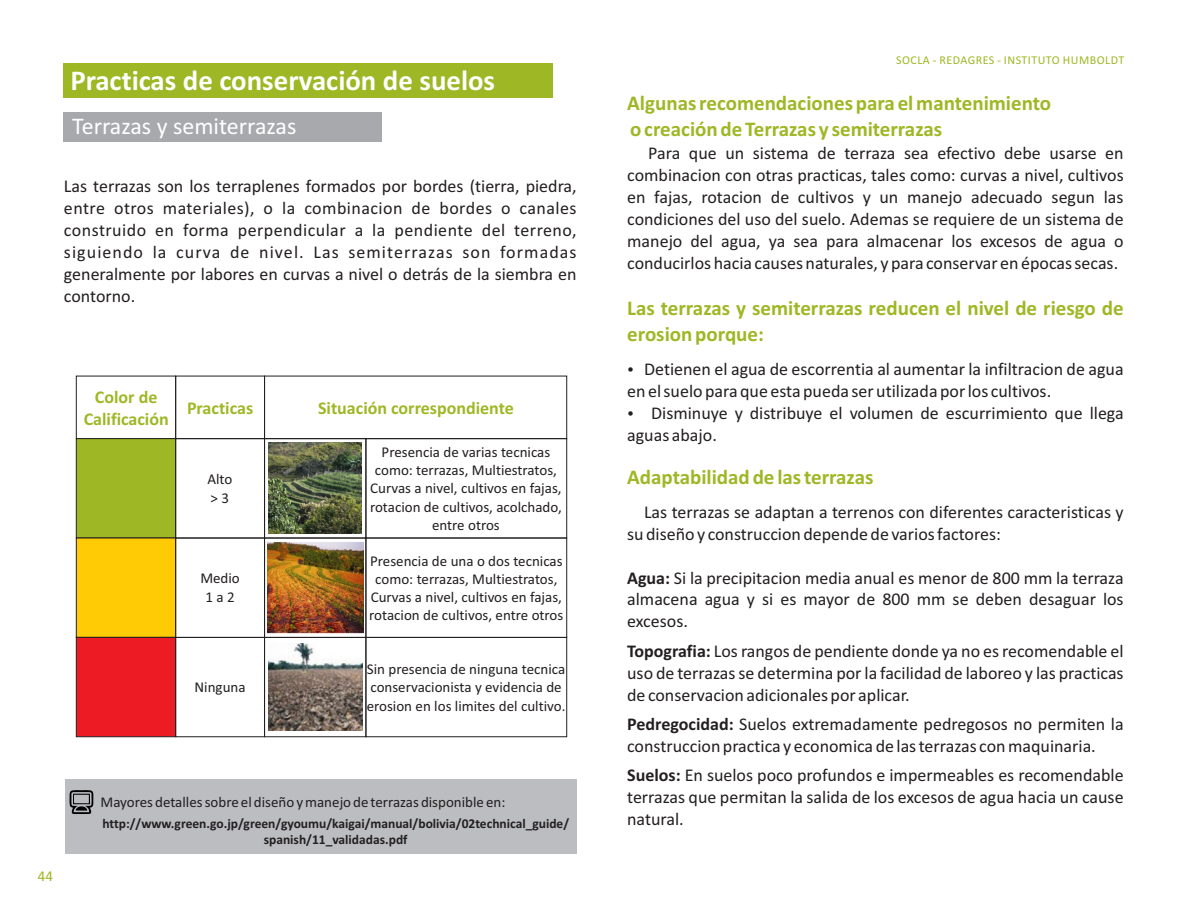
<style>
.page{position:relative;width:1188px;height:918px;background:#fff}
.page>*{position:absolute;margin:0;border:0;box-sizing:border-box;transform-origin:0 0}
.t1{font:700 28.8px "Calibri";color:#fff}
.t2{font:24px "Calibri";color:#fff}
.t3{font:700 21px/25.7px "Calibri";color:#9db824}
.t4{font:18px/21.9px "Calibri";color:#231f20;text-align:justify}
.t5{font:700 18px/21.9px "Calibri";color:#9db824;text-align:center}
.t6{font:15px/18.3px "Calibri";color:#231f20;text-align:center}
.t7{font:15px "Calibri";color:#9db824}
.t8{font:700 13.5px/16.5px "Calibri";color:#231f20;text-align:center}
.t9{font:12px "Calibri";letter-spacing:.04em;color:#9db824}
.s1{font-weight:700}
</style>
<div class="page">
<svg style="left:75px;top:438px;width:102px;height:300px"></svg>
<div style="left:175px;top:438px;width:90px;height:100px;border:1px solid #231f20"></div>
<div style="left:175px;top:538px;width:90px;height:100px;border:1px solid #231f20"></div>
<div style="left:175px;top:637px;width:90px;height:100px;border:1px solid #231f20"></div>
<div style="left:264px;top:438px;width:102px;height:100px;border:1px solid #231f20"></div>
<div style="left:264px;top:538px;width:102px;height:100px;border:1px solid #231f20"></div>
<div style="left:264px;top:637px;width:102px;height:100px;border:1px solid #231f20"></div>
<div style="left:264px;top:376px;width:303px;height:63px;border:1px solid #231f20"></div>
<div style="left:365px;top:438px;width:202px;height:100px;border:1px solid #231f20"></div>
<div style="left:365px;top:538px;width:202px;height:100px;border:1px solid #231f20"></div>
<div style="left:365px;top:637px;width:202px;height:100px;border:1px solid #231f20"></div>
<div style="left:64px;top:112px;width:318px;height:30px;background:#a7a9ac"></div>
<div style="left:64px;top:63px;width:489px;height:35px;background:#9db824"></div>
<img style="left:268px;top:643px;width:94px;height:88px">
<div style="left:65px;top:780px;width:512px;height:74px;background:#bbbdc0"></div>
<svg style="left:69px;top:790px;width:24px;height:24px"></svg>
<img style="left:269px;top:443px;width:93px;height:91px">
<img style="left:267px;top:542px;width:96px;height:92px">
<h1 class="t1" style="left:70px;top:68px;width:426px">Practicas de conservación de suelos</h1>
<h2 class="t2" style="left:72px;top:116px;width:226px">Terrazas y semiterrazas</h2>
<p class="t4" style="left:64px;top:177px;width:514px">Las terrazas son los terraplenes formados por bordes (tierra, piedra, entre otros materiales), o la combinacion de bordes o canales construido en forma perpendicular a la pendiente del terreno, siguiendo la curva de nivel. Las semiterrazas son formadas generalmente por labores en curvas a nivel o detrás de la siembra en contorno.</p>
<p class="t5" style="left:84px;top:387px;width:87px">Color de<br>Calificación</p>
<p class="t5" style="left:187px;top:398px;width:68px">Practicas</p>
<p class="t6" style="left:207px;top:471px;width:26px;text-align:left">Alto &gt; 3</p>
<p class="t6" style="left:200px;top:570px;width:41px">Medio<br>1 a 2</p>
<p class="t6" style="left:195px;top:679px;width:53px">Ninguna</p>
<p class="t5" style="left:318px;top:398px;width:197px">Situación correspondiente</p>
<p class="t6" style="left:370px;top:444px;width:193px">Presencia de varias tecnicas como: terrazas, Multiestratos,<br>Curvas a nivel, cultivos en fajas, rotacion de cultivos, acolchado, entre otros</p>
<p class="t6" style="left:369px;top:553px;width:196px">Presencia de una o dos tecnicas como: terrazas, Multiestratos, Curvas a nivel, cultivos en fajas, rotacion de cultivos, entre otros</p>
<p class="t6" style="left:367px;top:661px;width:200px;text-align:left">Sin presencia de ninguna tecnica conservacionista y evidencia de erosion en los limites del cultivo.</p>
<p class="t7" style="left:38px;top:870px;width:17px">44</p>
<p class="t6" style="left:101px;top:794px;width:406px">Mayores detalles sobre el diseño y manejo de terrazas disponible en:</p>
<p class="t8" style="left:102px;top:816px;width:468px">http://www.green.go.jp/green/gyoumu/kaigai/manual/bolivia/02technical_guide/ spanish/11_validadas.pdf</p>
<p class="t9" style="left:896px;top:55px;width:230px">SOCLA - REDAGRES - INSTITUTO HUMBOLDT</p>
<p class="t3" style="left:627px;top:92px;width:425px">Algunas recomendaciones para el mantenimiento o creación de Terrazas y semiterrazas</p>
<p class="t4" style="left:627px;top:143px;width:498px;text-indent:21px">Para que un sistema de terraza sea efectivo debe usarse en combinacion con otras practicas, tales como: curvas a nivel, cultivos en fajas, rotacion de cultivos y un manejo adecuado segun las condiciones del uso del suelo. Ademas se requiere de un sistema de manejo del agua, ya sea para almacenar los excesos de agua o conducirlos hacia causes naturales, y para conservar en épocas secas.</p>
<p class="t3" style="left:627px;top:297px;width:498px">Las terrazas y semiterrazas reducen el nivel de riesgo de erosion porque:</p>
<p class="t4" style="left:627px;top:359px;width:498px;text-indent:17px">Detienen el agua de escorrentia al aumentar la infiltracion de agua en el suelo para que esta pueda ser utilizada por los cultivos.</p>
<p class="t4" style="left:627px;top:403px;width:498px;text-indent:24px">Disminuye y distribuye el volumen de escurrimiento que llega aguas abajo.</p>
<p class="t3" style="left:627px;top:466px;width:248px">Adaptabilidad de las terrazas</p>
<p class="t4" style="left:627px;top:502px;width:498px;text-indent:17px">Las terrazas se adaptan a terrenos con diferentes caracteristicas y su diseño y construccion depende de varios factores:</p>
<p class="t4" style="left:627px;top:568px;width:498px"><span class="s1">Agua:</span> Si la precipitacion media anual es menor de 800 mm la terraza almacena agua y si es mayor de 800 mm se deben desaguar los excesos.</p>
<p class="t4" style="left:627px;top:641px;width:498px"><span class="s1">Topografia:</span> Los rangos de pendiente donde ya no es recomendable el uso de terrazas se determina por la facilidad de laboreo y las practicas de conservacion adicionales por aplicar.</p>
<p class="t4" style="left:627px;top:715px;width:498px"><span class="s1">Pedregocidad:</span> Suelos extremadamente pedregosos no permiten la construccion practica y economica de las terrazas con maquinaria.</p>
<p class="t4" style="left:627px;top:766px;width:498px"><span class="s1">Suelos:</span> En suelos poco profundos e impermeables es recomendable terrazas que permitan la salida de los excesos de agua hacia un cause natural.</p>
</div>
